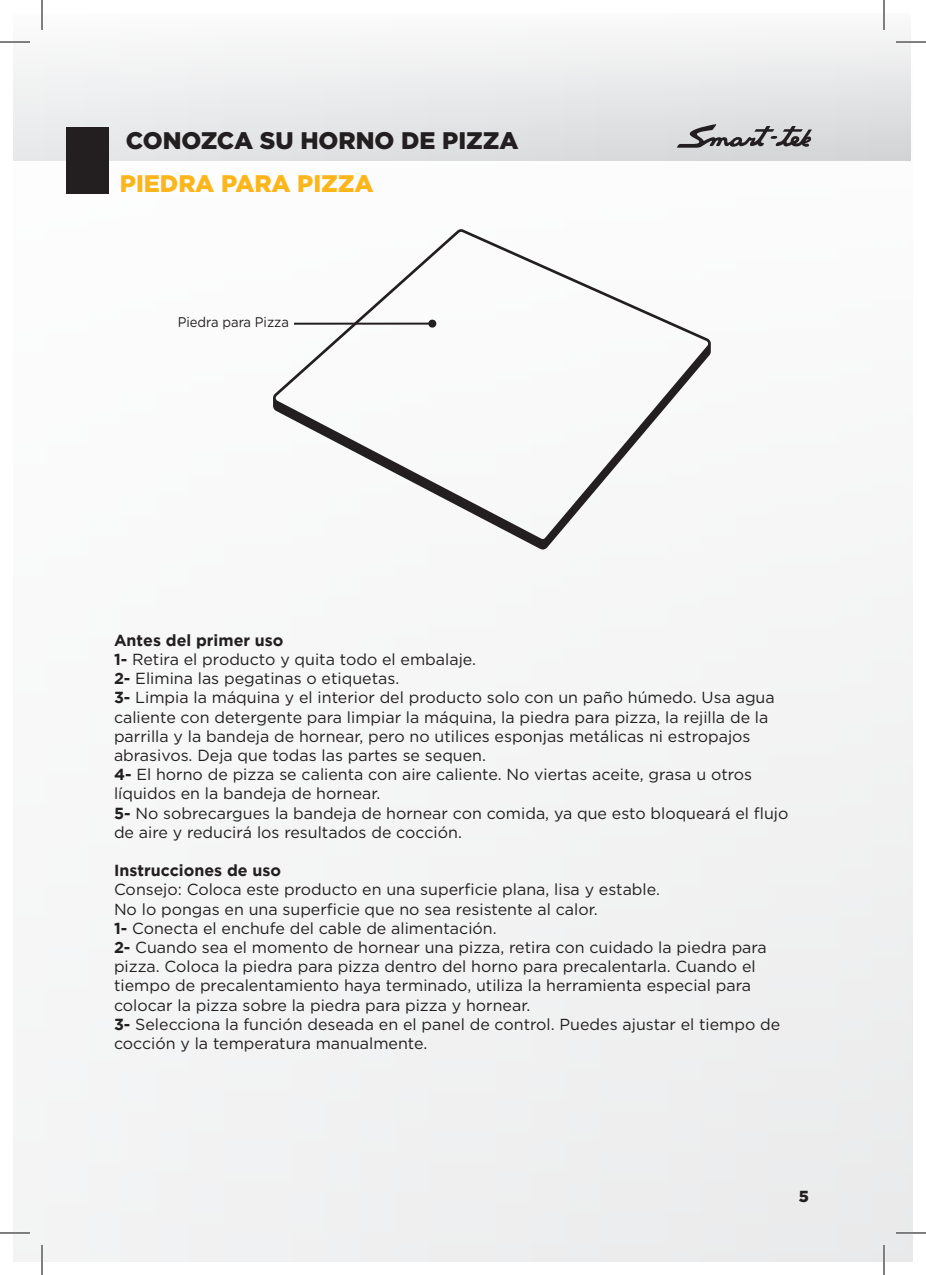
<style>
.page{position:relative;width:926px;height:1275px;background:#fff}
.page>*{position:absolute;margin:0;border:0;box-sizing:border-box;transform-origin:0 0}
.t1{font:900 24px "Gotham";color:#231f20}
.t2{font:900 24px "Gotham";color:#fcb61c}
.t3{font:16px/19.2px "Gotham";color:#231f20}
.t4{font:700 16px "Gotham";color:#231f20}
.t5{font:900 16px "Gotham";color:#231f20}
.t6{font:14px "Gotham";color:#231f20;scale:.93 1}
.s1{font-weight:700}
</style>
<div class="page">
<div style="left:14px;top:14px;width:898px;height:1247px;background:#f4f5f5"></div>
<div style="left:14px;top:14px;width:897px;height:146px;background:linear-gradient(to bottom,#fbfbfb,#dcdddf)"></div>
<svg style="left:677px;top:124px;width:135px;height:24px;background:#a1a0a2"></svg>
<div style="left:66px;top:127px;width:43px;height:67px;background:#231f20"></div>
<svg style="left:273px;top:229px;width:438px;height:320px"></svg>
<hr style="left:294px;top:323px;width:138px;height:2px;background:#231f20">
<div style="left:428px;top:320px;width:8px;height:8px;background:#231f20;border-radius:50%"></div>
<hr style="left:0;top:41px;width:30px;height:2px;background:#fff">
<hr style="left:896px;top:41px;width:30px;height:2px;background:#fff">
<hr style="left:0;top:1231px;width:30px;height:3px;background:#fff">
<hr style="left:896px;top:1231px;width:30px;height:3px;background:#fff">
<hr style="left:41px;top:0;width:2px;height:30px;background:#fff">
<hr style="left:41px;top:1245px;width:2px;height:30px;background:#fff">
<hr style="left:883px;top:0;width:2px;height:30px;background:#fff">
<hr style="left:883px;top:1245px;width:2px;height:30px;background:#fff">
<hr style="left:0;top:42px;width:30px;height:1px;background:#000">
<hr style="left:896px;top:42px;width:30px;height:1px;background:#000">
<hr style="left:0;top:1232px;width:30px;height:1px;background:#000">
<hr style="left:896px;top:1232px;width:30px;height:1px;background:#000">
<hr style="left:42px;top:0;width:1px;height:30px;background:#000">
<hr style="left:42px;top:1245px;width:1px;height:30px;background:#000">
<hr style="left:884px;top:0;width:1px;height:30px;background:#000">
<hr style="left:884px;top:1245px;width:1px;height:30px;background:#000">
<h1 class="t1" style="left:126px;top:127px;width:394px">CONOZCA SU HORNO DE PIZZA</h1>
<h1 class="t2" style="left:120px;top:170px;width:255px">PIEDRA PARA PIZZA</h1>
<p class="t6" style="left:178px;top:314px;width:121px">Piedra para Pizza</p>
<p class="t3" style="left:114px;top:630px;width:676px"><span class="s1">Antes del primer uso<br>1-</span> Retira el producto y quita todo el embalaje.<br><span class="s1">2-</span> Elimina las pegatinas o etiquetas.<br><span class="s1">3-</span> Limpia la máquina y el interior del producto solo con un paño húmedo. Usa agua caliente con detergente para limpiar la máquina, la piedra para pizza, la rejilla de la parrilla y la bandeja de hornear, pero no utilices esponjas metálicas ni estropajos abrasivos. Deja que todas las partes se sequen.<br><span class="s1">4-</span> El horno de pizza se calienta con aire caliente. No viertas aceite, grasa u otros líquidos en la bandeja de hornear.<br><span class="s1">5-</span> No sobrecargues la bandeja de hornear con comida, ya que esto bloqueará el flujo de aire y reducirá los resultados de cocción.</p>
<p class="t4" style="left:114px;top:861px;width:169px">Instrucciones de uso</p>
<p class="t3" style="left:114px;top:880px;width:668px">Consejo: Coloca este producto en una superficie plana, lisa y estable.<br>No lo pongas en una superficie que no sea resistente al calor.<br><span class="s1">1-</span> Conecta el enchufe del cable de alimentación.<br><span class="s1">2-</span> Cuando sea el momento de hornear una pizza, retira con cuidado la piedra para pizza. Coloca la piedra para pizza dentro del horno para precalentarla. Cuando el tiempo de precalentamiento haya terminado, utiliza la herramienta especial para colocar la pizza sobre la piedra para pizza y hornear.<br><span class="s1">3-</span> Selecciona la función deseada en el panel de control. Puedes ajustar el tiempo de cocción y la temperatura manualmente.</p>
<p class="t5" style="left:799px;top:1187px;width:12px">5</p>
</div>
